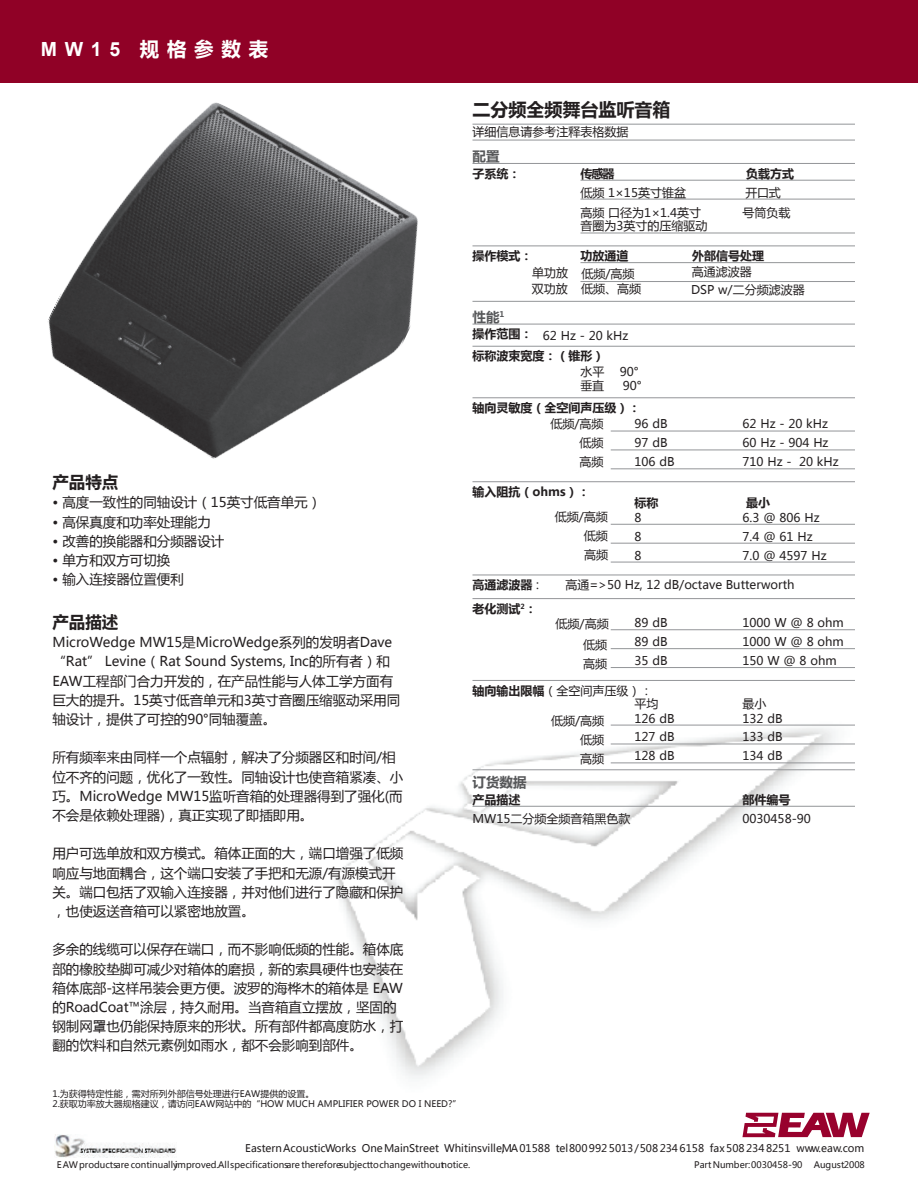
<style>
.page{position:relative;width:918px;height:1188px;background:#fff}
.page>*{position:absolute;margin:0;border:0;box-sizing:border-box;transform-origin:0 0}
.t1{font:700 19.5px "Microsoft Ya Hei";letter-spacing:.395em;color:#fff}
.t2{font:700 18px "Microsoft Ya Hei";color:#231f20}
.t3{font:700 16.5px "Microsoft Ya Hei";color:#231f20}
.t4{font:13.5px/19.2px "Microsoft Ya Hei";color:#231f20}
.t5{font:700 13.5px "Microsoft Ya Hei";color:#57585a}
.t6{font:12px/18.9px "Microsoft Ya Hei";color:#231f20}
.t7{font:700 12px/20.7px "Microsoft Ya Hei";color:#231f20}
.t8{font:10.5px "Microsoft Ya Hei";color:#231f20}
.t9{font:9px/10.8px "Microsoft Ya Hei";color:#231f20}
.s1{font-family:"Arial"}
.s2{font-weight:400}
.s3{font-weight:700}
</style>
<div class="page">
<img style="left:335px;top:724px;width:529px;height:389px">
<div style="left:0;top:0;width:918px;height:82px;background:#900126"></div>
<img style="left:54px;top:1134px;width:123px;height:24px">
<svg style="left:742px;top:1113px;width:128px;height:24px"></svg>
<hr style="left:472px;top:124px;width:383px;height:1px;background:#939598">
<hr style="left:472px;top:140px;width:383px;height:1px;background:#939598">
<hr style="left:472px;top:163px;width:383px;height:1px;background:#939598">
<hr style="left:580px;top:180px;width:275px;height:1px;background:#939598">
<hr style="left:580px;top:199px;width:275px;height:1px;background:#939598">
<hr style="left:580px;top:233px;width:275px;height:1px;background:#939598">
<hr style="left:472px;top:246px;width:383px;height:1px;background:#939598">
<hr style="left:580px;top:262px;width:275px;height:1px;background:#939598">
<hr style="left:580px;top:281px;width:275px;height:1px;background:#939598">
<hr style="left:472px;top:301px;width:383px;height:1px;background:#939598">
<hr style="left:472px;top:324px;width:383px;height:1px;background:#939598">
<hr style="left:472px;top:346px;width:383px;height:1px;background:#939598">
<hr style="left:472px;top:397px;width:383px;height:1px;background:#939598">
<hr style="left:611px;top:431px;width:244px;height:1px;background:#939598">
<hr style="left:611px;top:450px;width:244px;height:1px;background:#939598">
<hr style="left:611px;top:468px;width:244px;height:1px;background:#939598">
<hr style="left:472px;top:481px;width:383px;height:1px;background:#939598">
<hr style="left:611px;top:524px;width:244px;height:1px;background:#939598">
<hr style="left:611px;top:543px;width:244px;height:1px;background:#939598">
<hr style="left:611px;top:562px;width:244px;height:1px;background:#939598">
<hr style="left:472px;top:575px;width:383px;height:1px;background:#939598">
<hr style="left:472px;top:598px;width:383px;height:1px;background:#939598">
<hr style="left:611px;top:629px;width:244px;height:1px;background:#939598">
<hr style="left:611px;top:648px;width:244px;height:1px;background:#939598">
<hr style="left:611px;top:667px;width:244px;height:1px;background:#939598">
<hr style="left:472px;top:680px;width:383px;height:1px;background:#939598">
<hr style="left:611px;top:725px;width:244px;height:1px;background:#939598">
<hr style="left:611px;top:744px;width:244px;height:1px;background:#939598">
<hr style="left:611px;top:763px;width:244px;height:1px;background:#939598">
<hr style="left:472px;top:769px;width:383px;height:1px;background:#939598">
<hr style="left:472px;top:806px;width:383px;height:1px;background:#939598">
<img style="left:25px;top:82px;width:437px;height:377px">
<h1 class="t1" style="left:41px;top:35px;width:229px"><span class="s1">MW15</span> 规格参数表</h1>
<p class="t3" style="left:52px;top:471px;width:67px">产品特点</p>
<p class="t4" style="left:52px;top:493px;width:270px">• 高度一致性的同轴设计（15英寸低音单元）</p>
<p class="t4" style="left:52px;top:512px;width:160px">• 高保真度和功率处理能力</p>
<p class="t4" style="left:52px;top:531px;width:173px">• 改善的换能器和分频器设计</p>
<p class="t4" style="left:52px;top:550px;width:119px">• 单方和双方可切换</p>
<p class="t4" style="left:52px;top:569px;width:133px">• 输入连接器位置便利</p>
<p class="t3" style="left:52px;top:611px;width:67px">产品描述</p>
<p class="t4" style="left:52px;top:632px;width:349px">MicroWedge MW15是MicroWedge系列的发明者Dave “Rat” Levine（Rat Sound Systems, Inc的所有者）和EAW工程部门合力开发的，在产品性能与人体工学方面有巨大的提升。15英寸低音单元和3英寸音圈压缩驱动采用同轴设计，提供了可控的90°同轴覆盖。</p>
<p class="t4" style="left:52px;top:748px;width:353px">所有频率来由同样一个点辐射，解决了分频器区和时间/相位不齐的问题，优化了一致性。同轴设计也使音箱紧凑、小巧。MicroWedge MW15监听音箱的处理器得到了强化(而不会是依赖处理器)，真正实现了即插即用。</p>
<p class="t4" style="left:52px;top:843px;width:353px">用户可选单放和双方模式。箱体正面的大，端口增强了低频响应与地面耦合，这个端口安装了手把和无源/有源模式开关。端口包括了双输入连接器，并对他们进行了隐藏和保护，也使返送音箱可以紧密地放置。</p>
<p class="t4" style="left:52px;top:939px;width:353px">多余的线缆可以保存在端口，而不影响低频的性能。箱体底部的橡胶垫脚可减少对箱体的磨损，新的索具硬件也安装在箱体底部-这样吊装会更方便。波罗的海桦木的箱体是 EAW的RoadCoat™涂层，持久耐用。当音箱直立摆放，坚固的钢制网罩也仍能保持原来的形状。所有部件都高度防水，打翻的饮料和自然元素例如雨水，都不会影响到部件。</p>
<p class="t9" style="left:52px;top:1088px;width:411px">1.为获得特定性能，需对所列外部信号处理进行EAW提供的设置。<br>2.获取功率放大器规格建议，请访问EAW网站中的“HOW MUCH AMPLIFIER POWER DO I NEED?”</p>
<h2 class="t2" style="left:472px;top:97px;width:199px">二分频全频舞台监听音箱</h2>
<p class="t6" style="left:472px;top:122px;width:157px">详细信息请参考注释表格数据</p>
<p class="t5" style="left:472px;top:147px;width:28px">配置</p>
<p class="t7" style="left:472px;top:163px;width:49px">子系统：</p>
<p class="t7" style="left:580px;top:163px;width:36px">传感器</p>
<p class="t7" style="left:746px;top:163px;width:49px">负载方式</p>
<p class="t6" style="left:580px;top:182px;width:107px">低频 1×15英寸锥盆</p>
<p class="t6" style="left:746px;top:182px;width:37px">开口式</p>
<p class="t6" style="left:580px;top:203px;width:122px">高频口径为1×1.4英寸</p>
<p class="t6" style="left:742px;top:203px;width:49px">号筒负载</p>
<p class="t6" style="left:580px;top:216px;width:129px">音圈为3英寸的压缩驱动</p>
<p class="t7" style="left:472px;top:245px;width:61px">操作模式：</p>
<p class="t7" style="left:580px;top:245px;width:49px">功放通道</p>
<p class="t7" style="left:692px;top:245px;width:73px">外部信号处理</p>
<p class="t6" style="left:581px;top:263px;width:55px">低频/高频</p>
<p class="t6" style="left:692px;top:262px;width:61px">高通滤波器</p>
<p class="t6" style="left:581px;top:279px;width:61px">低频、高频</p>
<p class="t6" style="left:532px;top:265px;width:38px;line-height:15.5px">单功放双功放</p>
<p class="t6" style="left:691px;top:280px;width:115px">DSP w/二分频滤波器</p>
<p class="t5" style="left:472px;top:307px;width:33px">性能<sup>1</sup></p>
<p class="t7" style="left:472px;top:325px;width:157px">操作范围： <span class="s2">62 Hz - 20 kHz</span>标称波束宽度：（锥形）</p>
<p class="t6" style="left:581px;top:362px;width:25px">水平</p>
<p class="t6" style="left:620px;top:362px;width:20px">90°</p>
<p class="t6" style="left:581px;top:376px;width:25px">垂直</p>
<p class="t6" style="left:623px;top:376px;width:20px">90°</p>
<p class="t7" style="left:473px;top:397px;width:169px">轴向灵敏度（全空间声压级）：</p>
<p class="t6" style="left:551px;top:414px;width:55px">低频/高频</p>
<p class="t6" style="left:635px;top:414px;width:35px">96 dB</p>
<p class="t6" style="left:743px;top:414px;width:87px">62 Hz - 20 kHz</p>
<p class="t6" style="left:580px;top:433px;width:25px">低频</p>
<p class="t6" style="left:635px;top:433px;width:35px">97 dB</p>
<p class="t6" style="left:743px;top:433px;width:88px">60 Hz - 904 Hz</p>
<p class="t6" style="left:580px;top:452px;width:25px">高频</p>
<p class="t6" style="left:635px;top:452px;width:42px">106 dB</p>
<p class="t6" style="left:743px;top:452px;width:98px">710 Hz - 20 kHz</p>
<p class="t7" style="left:473px;top:481px;width:119px">输入阻抗（ohms）：</p>
<p class="t7" style="left:635px;top:492px;width:25px">标称</p>
<p class="t7" style="left:746px;top:492px;width:25px">最小</p>
<p class="t6" style="left:555px;top:507px;width:55px">低频/高频</p>
<p class="t6" style="left:635px;top:508px;width:9px">8</p>
<p class="t6" style="left:743px;top:508px;width:79px">6.3 @ 806 Hz</p>
<p class="t6" style="left:584px;top:526px;width:25px">低频</p>
<p class="t6" style="left:635px;top:526px;width:9px">8</p>
<p class="t6" style="left:743px;top:526px;width:72px">7.4 @ 61 Hz</p>
<p class="t6" style="left:584px;top:545px;width:25px">高频</p>
<p class="t6" style="left:635px;top:545px;width:9px">8</p>
<p class="t6" style="left:743px;top:545px;width:86px">7.0 @ 4597 Hz</p>
<p class="t7" style="left:473px;top:574px;width:68px">高通滤波器 <span class="s2">:</span></p>
<p class="t6" style="left:565px;top:575px;width:231px">高通=&gt;50 Hz, 12 dB/octave Butterworth</p>
<p class="t7" style="left:473px;top:598px;width:66px">老化测试<sup>2</sup>：</p>
<p class="t6" style="left:635px;top:613px;width:35px">89 dB</p>
<p class="t6" style="left:743px;top:613px;width:103px">1000 W @ 8 ohm</p>
<p class="t6" style="left:634px;top:632px;width:35px">89 dB</p>
<p class="t6" style="left:742px;top:632px;width:103px">1000 W @ 8 ohm</p>
<p class="t6" style="left:634px;top:651px;width:35px">35 dB</p>
<p class="t6" style="left:742px;top:651px;width:96px">150 W @ 8 ohm</p>
<p class="t6" style="left:634px;top:683px;width:25px;line-height:13.5px;text-indent:-162px"><span class="s3">轴向输出限幅</span>（全空间声压级）：平均</p>
<p class="t6" style="left:556px;top:613px;width:55px">低频/高频</p>
<p class="t6" style="left:583px;top:635px;width:26px">低频高频</p>
<p class="t6" style="left:742px;top:694px;width:25px">最小</p>
<p class="t6" style="left:551px;top:711px;width:55px">低频/高频</p>
<p class="t6" style="left:580px;top:730px;width:26px">低频高频</p>
<p class="t6" style="left:634px;top:708px;width:42px">126 dB</p>
<p class="t6" style="left:742px;top:708px;width:42px">132 dB</p>
<p class="t6" style="left:634px;top:727px;width:42px">127 dB</p>
<p class="t6" style="left:742px;top:727px;width:42px">133 dB</p>
<p class="t6" style="left:634px;top:746px;width:42px">128 dB</p>
<p class="t6" style="left:742px;top:746px;width:42px">134 dB</p>
<p class="t5" style="left:472px;top:773px;width:55px">订货数据</p>
<p class="t7" style="left:472px;top:789px;width:49px">产品描述</p>
<p class="t7" style="left:742px;top:789px;width:49px">部件编号</p>
<p class="t6" style="left:472px;top:808px;width:160px">MW15二分频全频音箱黑色款</p>
<p class="t6" style="left:742px;top:808px;width:70px">0030458-90</p>
<p class="t8" style="left:245px;top:1141px;width:621px">EasternAcousticWorks OneMainStreet Whitinsville,MA01588 tel8009925013/5082346158 fax 5082348251 www.eaw.com</p>
<p class="t9" style="left:57px;top:1159px;width:415px">EAWproductsare continuallyimproved.Allspecificationsare thereforesubjecttochangewithoutnotice.</p>
<p class="t9" style="left:694px;top:1159px;width:172px">Part Number:0030458-90 August2008</p>
</div>
